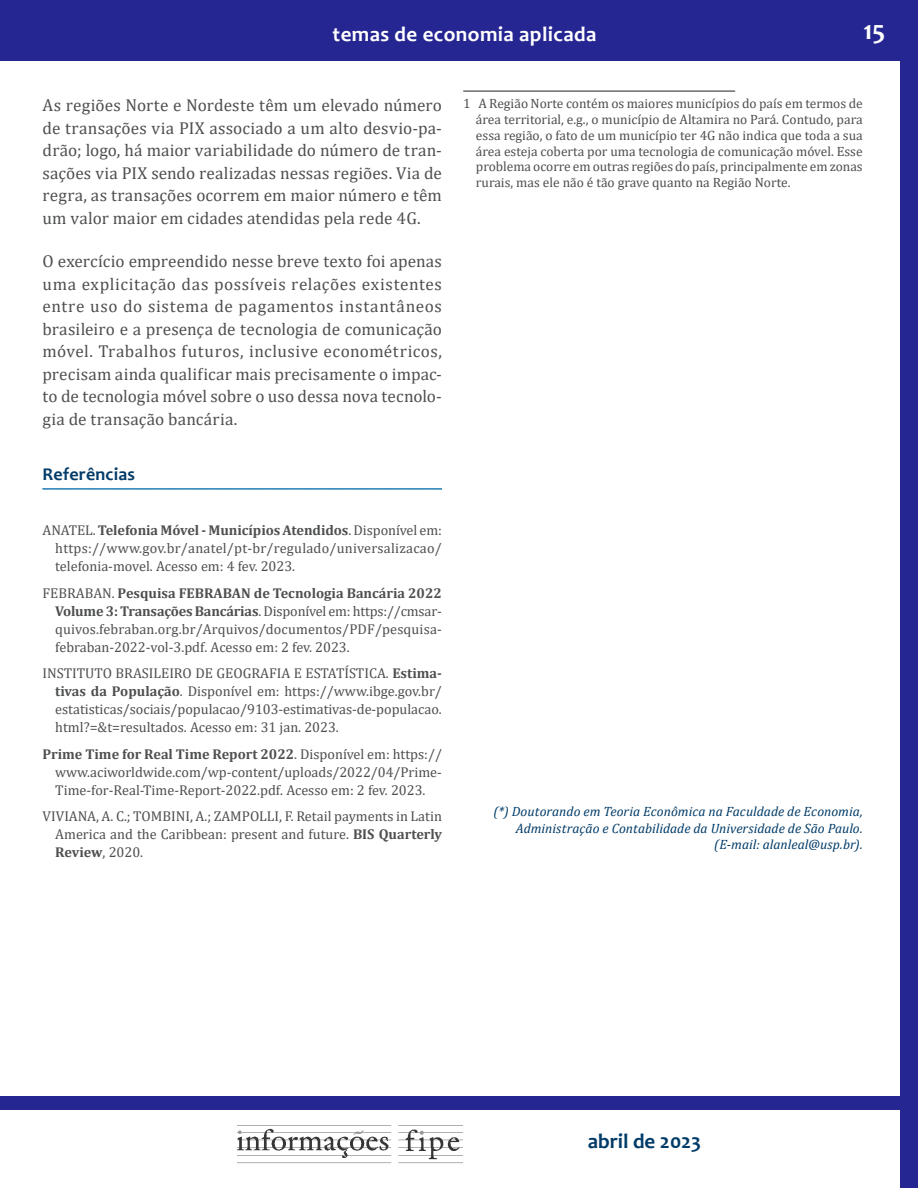
<style>
.page{position:relative;width:918px;height:1188px;background:#fff}
.page>*{position:absolute;margin:0;border:0;box-sizing:border-box;transform-origin:0 0}
.t1{font:700 27px "Candara";color:#fff}
.t2{font:700 21px "Candara";letter-spacing:.02em;color:#fff}
.t3{font:700 21px "Candara";color:#003b68}
.t4{font:700 18px "Candara";letter-spacing:.01em;color:#003b68}
.t5{font:17.25px/22.5px "Cambria";letter-spacing:.005em;color:#4e4f50;text-align:justify}
.t6{font:14.25px/18px "Cambria";color:#4e4f50;text-align:justify}
.t7{font:13.5px/15.8px "Cambria";color:#4e4f50;text-align:justify}
.t8{font:italic 13.5px/16.5px "Cambria";color:#003b68;text-align:right}
.s1{font-weight:700}
</style>
<div class="page">
<div style="left:900px;top:0;width:18px;height:1188px;background:#262693"></div>
<div style="left:0;top:0;width:918px;height:61px;background:#262693"></div>
<img style="left:238px;top:1128px;width:225px;height:36px">
<div style="left:0;top:1097px;width:918px;height:13px;background:#262693"></div>
<svg style="left:42px;top:488px;width:400px;height:2px"></svg>
<hr style="left:463px;top:91px;width:272px;height:1px;background:#231f20">
<h2 class="t2" style="left:333px;top:21px;width:265px">temas de economia aplicada</h2>
<h1 class="t1" style="left:863px;top:13px;width:23px">15</h1>
<p class="t5" style="left:43px;top:94px;width:401px">As regiões Norte e Nordeste têm um elevado número de transações via PIX associado a um alto desvio-pa&shy;drão; logo, há maior variabilidade do número de tran&shy;sações via PIX sendo realizadas nessas regiões. Via de regra, as transações ocorrem em maior número e têm um valor maior em cidades atendidas pela rede 4G.</p>
<p class="t5" style="left:43px;top:250px;width:401px">O exercício empreendido nesse breve texto foi apenas uma explicitação das possíveis relações existentes entre uso do sistema de pagamentos instantâneos brasileiro e a presença de tecnologia de comunicação móvel. Trabalhos futuros, inclusive econométricos, precisam ainda qualificar mais precisamente o impac&shy;to de tecnologia móvel sobre o uso dessa nova tecnolo&shy;gia de transação bancária.</p>
<p class="t4" style="left:43px;top:463px;width:94px">Referências</p>
<p class="t6" style="left:55px;top:521px;width:388px;text-indent:-13px">ANATEL. <span class="s1">Telefonia Móvel - Municípios Atendidos</span>. Disponível em: https://www.gov.br/anatel/pt-br/regulado/universalizacao/ telefonia-movel. Acesso em: 4 fev. 2023.</p>
<p class="t6" style="left:55px;top:584px;width:388px;text-indent:-13px">FEBRABAN. <span class="s1">Pesquisa FEBRABAN de Tecnologia Bancária 2022<br>Volume 3: Transações Bancárias</span>. Disponível em: https://cmsar&shy;quivos.febraban.org.br/Arquivos/documentos/PDF/pesquisa&shy;febraban-2022-vol-3.pdf. Acesso em: 2 fev. 2023.</p>
<p class="t6" style="left:55px;top:664px;width:388px;text-indent:-13px">INSTITUTO BRASILEIRO DE GEOGRAFIA E ESTATÍSTICA. <span class="s1">Estima&shy;tivas da População</span>. Disponível em: https://www.ibge.gov.br/ estatisticas/sociais/populacao/9103-estimativas-de-populacao. html?=&amp;t=resultados. Acesso em: 31 jan. 2023.</p>
<p class="t6" style="left:55px;top:745px;width:388px;text-indent:-13px"><span class="s1">Prime Time for Real Time Report 2022</span>. Disponível em: https:// www.aciworldwide.com/wp-content/uploads/2022/04/Prime-Time-for-Real-Time-Report-2022.pdf. Acesso em: 2 fev. 2023.</p>
<p class="t6" style="left:55px;top:807px;width:388px;text-indent:-13px">VIVIANA, A. C.; TOMBINI, A.; ZAMPOLLI, F. Retail payments in Latin America and the Caribbean: present and future. <span class="s1">BIS Quarterly Review</span>, 2020.</p>
<p class="t7" style="left:476px;top:96px;width:388px;text-indent:-13px">1 A Região Norte contém os maiores municípios do país em termos de área territorial, e.g., o município de Altamira no Pará. Contudo, para essa região, o fato de um município ter 4G não indica que toda a sua área esteja coberta por uma tecnologia de comunicação móvel. Esse problema ocorre em outras regiões do país, principalmente em zonas rurais, mas ele não é tão grave quanto na Região Norte.</p>
<p class="t8" style="left:494px;top:803px;width:371px">(*) Doutorando em Teoria Econômica na Faculdade de Economia,<br>Administração e Contabilidade da Universidade de São Paulo. (E-mail: alanleal@usp.br).</p>
<h2 class="t3" style="left:588px;top:1128px;width:115px">abril de 2023</h2>
</div>
